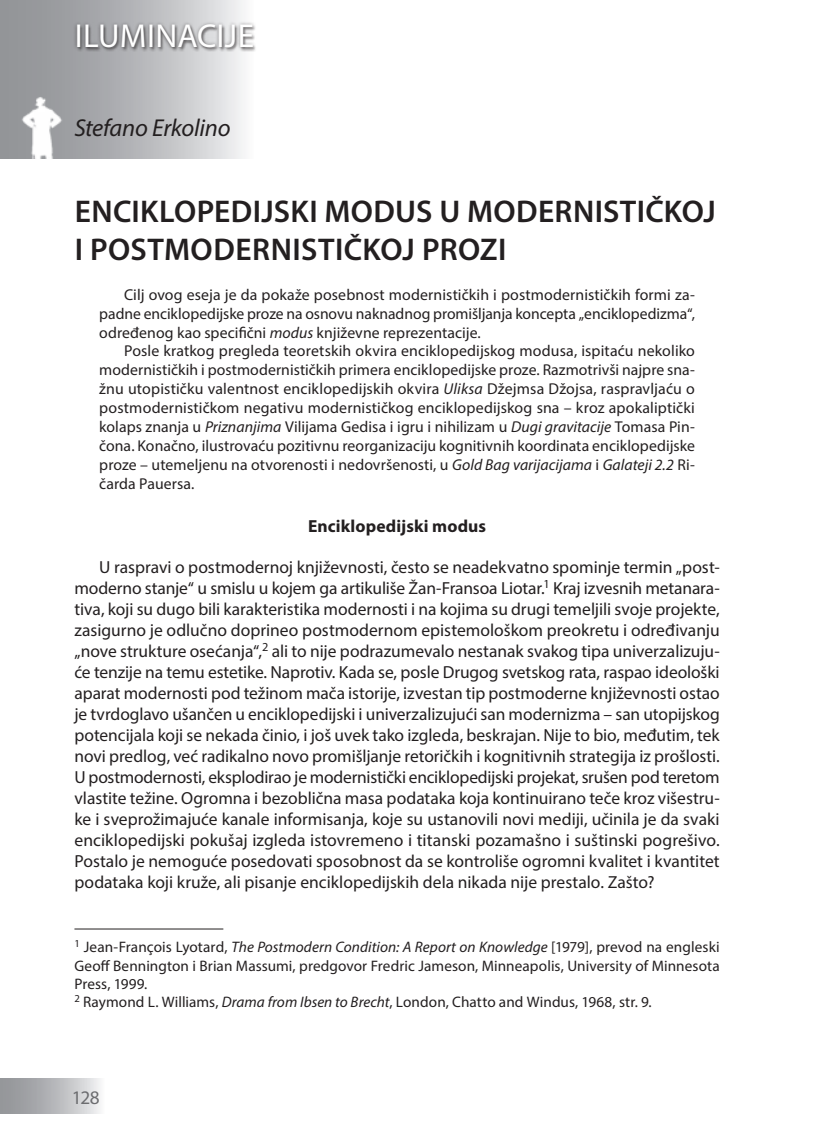
<style>
.page{position:relative;width:819px;height:1141px;background:#fff}
.page>*{position:absolute;margin:0;border:0;box-sizing:border-box;transform-origin:0 0}
.t1{font:33.25px "Myriad Pro";letter-spacing:.005em;color:#fff}
.NASLOV{font:600 31.5px/37.8px "Myriad Pro";letter-spacing:.01em;color:#231f20}
.Autor{font:italic 24.5px "Myriad Pro";letter-spacing:-.01em;color:#231f20}
.numeracija_strane{font:19.25px "Myriad Pro";color:#6c6d70}
.GLAVNI_TXT{font:17.5px/21px "Myriad Pro";color:#231f20;text-align:justify}
.Naslov_mali_centar{font:700 17.5px "Myriad Pro";letter-spacing:.005em;color:#231f20}
.Glavni_txt_uvucen_ob{font:15.75px/18.9px "Myriad Pro";letter-spacing:.005em;color:#231f20;text-align:justify}
.Fusnote{font:15.22px/18.2px "Myriad Pro";letter-spacing:.005em;color:#231f20;text-align:justify}
.s1{font-style:italic}
</style>
<div class="page">
<div style="left:0;top:1079px;width:104px;height:35px;background:linear-gradient(to right,#87898d,#ebeced)"></div>
<hr style="left:74px;top:929px;width:149px;height:1px;background:#231f20">
<svg style="left:0;top:0;width:253px;height:159px;background:#b8b9bc"></svg>
<div style="left:73px;top:20px;width:184px;height:31px;background:#231f20;opacity:.5"></div>
<img style="left:20px;top:95px;width:44px;height:64px">
<p class="t1" style="left:75px;top:15px;width:181px">ILUMINACIJE</p>
<p class="Autor" style="left:74px;top:113px;width:157px">Stefano Erkolino</p>
<p class="NASLOV" style="left:75px;top:192px;width:642px">ENCIKLOPEDIJSKI MODUS U MODERNISTIČKOJ<br>I POSTMODERNISTIČKOJ PROZI</p>
<p class="Glavni_txt_uvucen_ob" style="left:99px;top:285px;width:597px;text-indent:25px">Cilј ovog eseja je da pokaže posebnost modernističkih i postmodernističkih formi za&shy;padne enciklopedijske proze na osnovu naknadnog promišljanja koncepta „enciklopedizma“, određenog kao specifični <span class="s1">modus</span> književne reprezentacije.</p>
<p class="Glavni_txt_uvucen_ob" style="left:99px;top:341px;width:597px;text-indent:25px">Posle kratkog pregleda teoretskih okvira enciklopedijskog modusa, ispitaću nekoliko modernističkih i postmodernističkih primera enciklopedijske proze. Razmotrivši najpre sna&shy;žnu utopističku valentnost enciklopedijskih okvira <span class="s1">Uliksa</span> Džejmsa Džojsa, raspravljaću o postmodernističkom negativu modernističkog enciklopedijskog sna – kroz apokaliptički kolaps znanja u <span class="s1">Priznanjima</span> Vilijama Gedisa i igru i nihilizam u <span class="s1">Dugi gravitacije</span> Tomasa Pin&shy;čona. Konačno, ilustrovaću pozitivnu reorganizaciju kognitivnih koordinata enciklopedijske proze – utemeljenu na otvorenosti i nedovršenosti, u <span class="s1">Gold Bag varijacijama</span> i <span class="s1">Galateji 2.2</span> Ri&shy;čarda Pauersa.</p>
<p class="Naslov_mali_centar" style="left:308px;top:514px;width:179px">Enciklopedijski modus</p>
<p class="GLAVNI_TXT" style="left:74px;top:556px;width:646px;text-indent:25px">U raspravi o postmodernoj književnosti, često se neadekvatno spominje termin „post&shy;moderno stanje“ u smislu u kojem ga artikuliše Žan-Fransoa Liotar.<sup>1</sup> Kraj izvesnih metanara&shy;tiva, koji su dugo bili karakteristika modernosti i na kojima su drugi temeljili svoje projekte, zasigurno je odlučno doprineo postmodernom epistemološkom preokretu i određivanju „nove strukture osećanja“,<sup>2</sup> ali to nije podrazumevalo nestanak svakog tipa univerzalizuju&shy;će tenzije na temu estetike. Naprotiv. Kada se, posle Drugog svetskog rata, raspao ideološki aparat modernosti pod težinom mača istorije, izvestan tip postmoderne književnosti ostao je tvrdoglavo ušančen u enciklopedijski i univerzalizujući san modernizma – san utopijskog potencijala koji se nekada činio, i još uvek tako izgleda, beskrajan. Nije to bio, međutim, tek novi predlog, već radikalno novo promišljanje retoričkih i kognitivnih strategija iz prošlosti.<br>U postmodernosti, eksplodirao je modernistički enciklopedijski projekat, srušen pod teretom vlastite težine. Ogromna i bezoblična masa podataka koja kontinuirano teče kroz višestru&shy;ke i sveprožimajuće kanale informisanja, koje su ustanovili novi mediji, učinila je da svaki enciklopedijski pokušaj izgleda istovremeno i titanski pozamašno i suštinski pogrešivo.<br>Postalo je nemoguće posedovati sposobnost da se kontroliše ogromni kvalitet i kvantitet podataka koji kruže, ali pisanje enciklopedijskih dela nikada nije prestalo. Zašto?</p>
<p class="Fusnote" style="left:74px;top:938px;width:646px"><sup>1</sup> Jean-François Lyotard, <span class="s1">The Postmodern Condition: A Report on Knowledge</span> [1979], prevod na engleski Geoff Bennington i Brian Massumi, predgovor Fredric Jameson, Minneapolis, University of Minnesota Press, 1999.</p>
<p class="Fusnote" style="left:74px;top:993px;width:578px"><sup>2</sup> Raymond L. Williams, <span class="s1">Drama from Ibsen to Brecht</span>, London, Chatto and Windus, 1968, str. 9.</p>
<p class="numeracija_strane" style="left:72px;top:1085px;width:29px">128</p>
</div>
